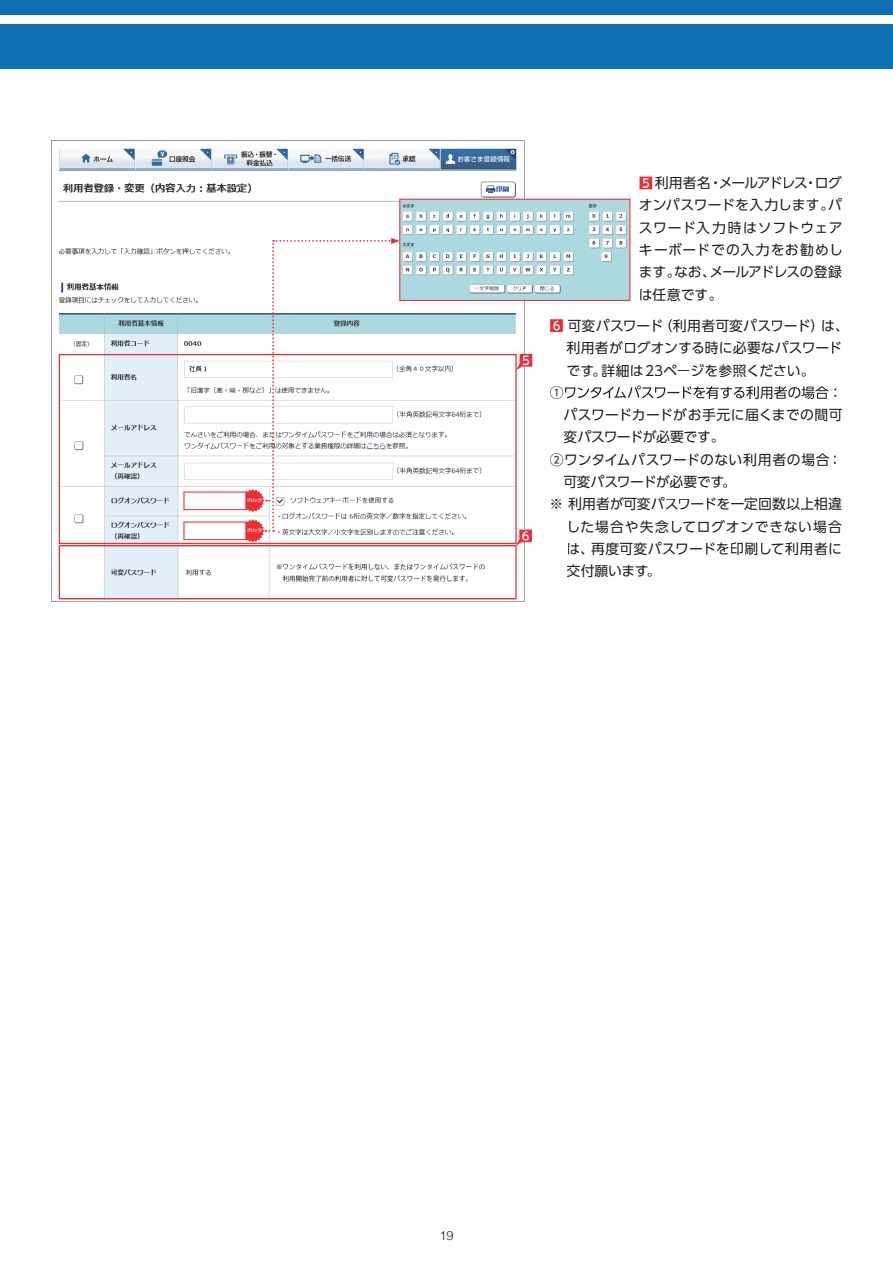
<style>
.page{position:relative;width:893px;height:1263px;background:#fff}
.page>*{position:absolute;margin:0;border:0;box-sizing:border-box;transform-origin:0 0}
.t1{font:13.8px/22.4px "UD Shin Go Pro";letter-spacing:.01em;color:#232020;text-align:justify}
.t2{font:13.8px "UD Shin Go Pro";letter-spacing:-.03em;color:#232020}
.t3{font:13.8px "UD Shin Go Pro";letter-spacing:-.07em;color:#232020}
.t4{font:300 12.75px "Helvetica";color:#232020}
.t5{font:700 4.35px "UD Shin Go Pro De";letter-spacing:-.18em;color:#fff}
</style>
<div class="page">
<svg style="left:51px;top:140px;width:473px;height:462px"></svg>
<img style="left:401px;top:201px;width:227px;height:98px">
<img style="left:524px;top:201px;width:1px;height:98px">
<svg style="left:639px;top:177px;width:13px;height:12px"></svg>
<svg style="left:550px;top:319px;width:13px;height:13px"></svg>
<svg style="left:58px;top:353px;width:459px;height:247px"></svg>
<div style="left:521px;top:529px;width:10px;height:13px;background:#f8a8ab"></div>
<svg style="left:516px;top:530px;width:16px;height:16px"></svg>
<div style="left:399px;top:199px;width:231px;height:102px;border:1px solid #ee2d34"></div>
<svg style="left:516px;top:354px;width:16px;height:16px"></svg>
<svg style="left:183px;top:238px;width:217px;height:304px"></svg>
<div style="left:0;top:0;width:893px;height:68px;background:#0e70b0"></div>
<div style="left:0;top:15px;width:893px;height:8px;background:#fff"></div>
<svg style="left:550px;top:386px;width:286px;height:13px"></svg>
<div style="left:56px;top:233px;width:111px;height:11px;background:#fff"></div>
<div style="left:56px;top:258px;width:111px;height:11px;background:#fff"></div>
<p class="t5" style="left:247px;top:497px;width:17px">クリック</p>
<p class="t5" style="left:247px;top:527px;width:17px">クリック</p>
<p class="t3" style="left:655px;top:172px;width:189px">利用者名・メールアドレス・ログ</p>
<p class="t1" style="left:639px;top:194px;width:206px">オンパスワードを入力します。パスワード入力時はソフトウェアキーボードでの入力をお勧めします。なお、メールアドレスの登録は任意です。</p>
<p class="t1" style="left:567px;top:314px;width:284px;text-align:left">可変パスワード（利用者可変パスワード）は、利用者がログオンする時に必要なパスワードです。詳細は23ページを参照ください。</p>
<p class="t1" style="left:563px;top:403px;width:280px">パスワードカードがお手元に届くまでの間可</p>
<p class="t2" style="left:563px;top:426px;width:163px">変パスワードが必要です。</p>
<p class="t1" style="left:550px;top:448px;width:294px">②ワンタイムパスワードのない利用者の場合：</p>
<p class="t2" style="left:563px;top:471px;width:174px">可変パスワードが必要です。</p>
<p class="t1" style="left:567px;top:493px;width:277px;text-indent:-17px">※ 利用者が可変パスワードを一定回数以上相違した場合や失念してログオンできない場合は、再度可変パスワードを印刷して利用者に交付願います。</p>
<p class="t4" style="left:439px;top:1224px;width:16px">19</p>
</div>
